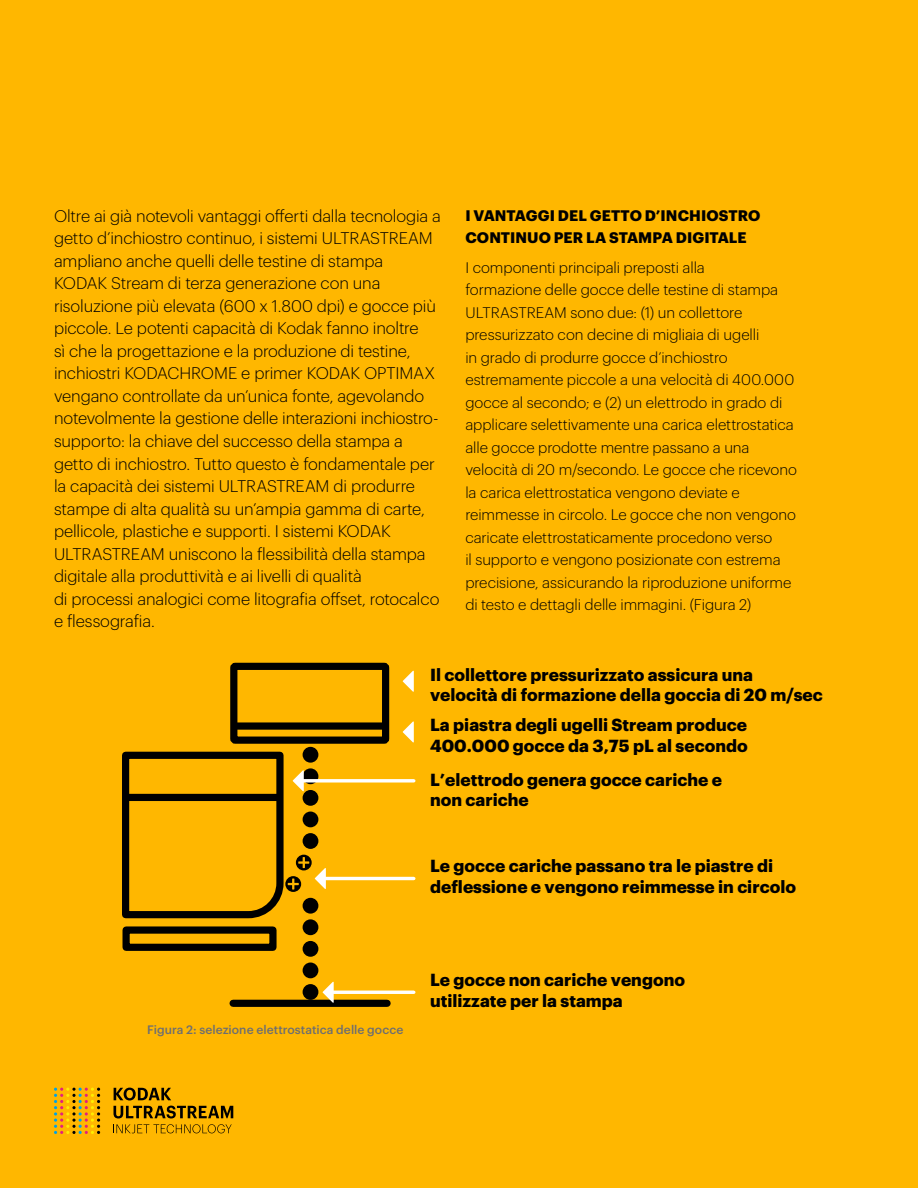
<style>
.page{position:relative;width:918px;height:1188px;background:#ffb700}
.page>*{position:absolute;margin:0;border:0;box-sizing:border-box;transform-origin:0 0}
.t1{font:700 17.1px/20.5px "Graphik";color:#000}
.t2{font:300 16.5px/22.5px "Graphik";letter-spacing:-.01em;color:#000}
.t3{font:300 15px/22.5px "Graphik";letter-spacing:-.005em;color:#000}
.t4{font:700 15px/22.5px "Graphik";letter-spacing:.005em;color:#000}
.t5{font:500 12px "Graphik";letter-spacing:.005em;color:#6d6e71}
</style>
<div class="page">
<svg style="left:54px;top:1088px;width:46px;height:46px"></svg>
<svg style="left:113px;top:1088px;width:120px;height:30px"></svg>
<svg style="left:113px;top:1124px;width:119px;height:9px"></svg>
<svg style="left:403px;top:671px;width:11px;height:21px"></svg>
<svg style="left:403px;top:721px;width:11px;height:22px"></svg>
<div style="left:230px;top:663px;width:159px;height:81px;border:7px solid #000;border-radius:2px"></div>
<div style="left:235px;top:722px;width:151px;height:8px;background:#000"></div>
<div style="left:233px;top:1000px;width:154px;height:7px;background:#000"></div>
<div style="left:123px;top:926px;width:154px;height:25px;border:7px solid #000"></div>
<div style="left:303px;top:963px;width:15px;height:15px;background:#000;border-radius:50%"></div>
<div style="left:303px;top:984px;width:15px;height:16px;background:#000;border-radius:50%"></div>
<div style="left:303px;top:919px;width:15px;height:16px;background:#000;border-radius:50%"></div>
<div style="left:303px;top:941px;width:15px;height:16px;background:#000;border-radius:50%"></div>
<svg style="left:326px;top:779px;width:88px;height:4px"></svg>
<svg style="left:122px;top:748px;width:204px;height:174px"></svg>
<hr style="left:320px;top:877px;width:94px;height:3px;background:#fff">
<svg style="left:323px;top:982px;width:11px;height:21px"></svg>
<hr style="left:328px;top:991px;width:86px;height:3px;background:#fff">
<p class="t2" style="left:54px;top:203px;width:388px">Oltre ai già notevoli vantaggi offerti dalla tecnologia a getto d’inchiostro continuo, i sistemi ULTRASTREAM ampliano anche quelli delle testine di stampa<br>KODAK Stream di terza generazione con una risoluzione più elevata (600 x 1.800 dpi) e gocce più piccole. Le potenti capacità di Kodak fanno inoltre<br>sì che la progettazione e la produzione di testine, inchiostri KODACHROME e primer KODAK OPTIMAX vengano controllate da un’unica fonte, agevolando notevolmente la gestione delle interazioni inchiostro&shy;supporto: la chiave del successo della stampa a getto di inchiostro. Tutto questo è fondamentale per la capacità dei sistemi ULTRASTREAM di produrre stampe di alta qualità su un’ampia gamma di carte, pellicole, plastiche e supporti. I sistemi KODAK ULTRASTREAM uniscono la flessibilità della stampa digitale alla produttività e ai livelli di qualità<br>di processi analogici come litografia offset, rotocalco e flessografia.</p>
<p class="t4" style="left:465px;top:203px;width:296px">I VANTAGGI DEL GETTO D’INCHIOSTRO<br>CONTINUO PER LA STAMPA DIGITALE</p>
<p class="t3" style="left:465px;top:255px;width:333px">I componenti principali preposti alla<br>formazione delle gocce delle testine di stampa ULTRASTREAM sono due: (1) un collettore pressurizzato con decine di migliaia di ugelli<br>in grado di produrre gocce d’inchiostro estremamente piccole a una velocità di 400.000 gocce al secondo; e (2) un elettrodo in grado di applicare selettivamente una carica elettrostatica alle gocce prodotte mentre passano a una velocità di 20 m/secondo. Le gocce che ricevono la carica elettrostatica vengono deviate e reimmesse in circolo. Le gocce che non vengono caricate elettrostaticamente procedono verso<br>il supporto e vengono posizionate con estrema precisione, assicurando la riproduzione uniforme di testo e dettagli delle immagini. (Figura 2)</p>
<p class="t1" style="left:430px;top:663px;width:394px">Il collettore pressurizzato assicura una velocità di formazione della goccia di 20 m/sec</p>
<p class="t1" style="left:430px;top:713px;width:319px">La piastra degli ugelli Stream produce<br>400.000 gocce da 3,75 pL al secondo</p>
<p class="t1" style="left:430px;top:768px;width:294px">L’elettrodo genera gocce cariche e non cariche</p>
<p class="t1" style="left:430px;top:854px;width:367px">Le gocce cariche passano tra le piastre di deflessione e vengono reimmesse in circolo</p>
<p class="t5" style="left:147px;top:1020px;width:258px">Figura 2: selezione elettrostatica delle gocce</p>
<p class="t1" style="left:430px;top:968px;width:256px">Le gocce non cariche vengono utilizzate per la stampa</p>
</div>
